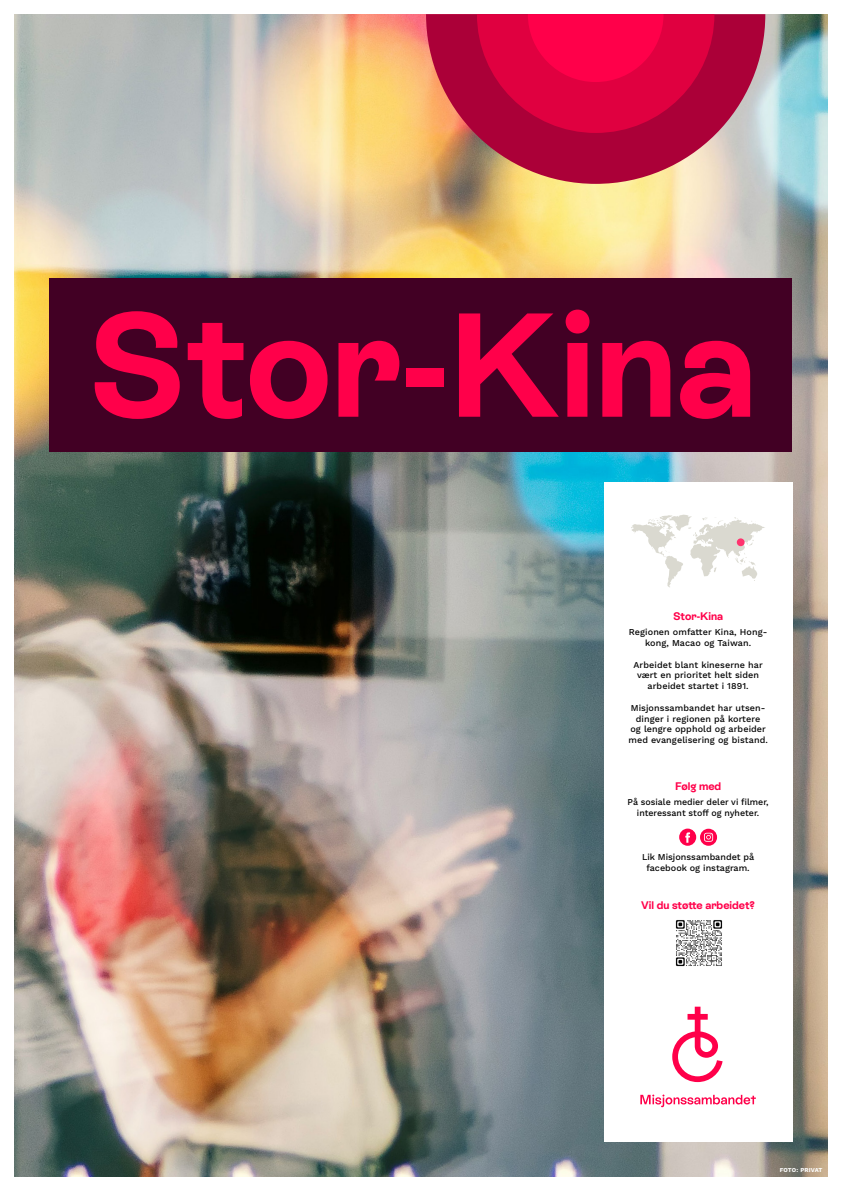
<style>
.page{position:relative;width:842px;height:1191px;background:#fff}
.page>*{position:absolute;margin:0;border:0;box-sizing:border-box;transform-origin:0 0}
.t1{font:700 147.5px "ES Rebond Grotesque";color:#ff004a}
.t2{font:700 11px "ES Rebond Grotesque";color:#ff004a}
.t3{font:500 9px/10.8px "Work Sans";letter-spacing:.01em;color:#000;text-align:center}
.t4{font:700 6px "Work Sans";letter-spacing:.01em;color:#fff}
</style>
<div class="page">
<img style="left:14px;top:14px;width:814px;height:1162px">
<div style="left:604px;top:482px;width:188px;height:659px;background:#fff"></div>
<svg style="left:672px;top:1006px;width:51px;height:76px"></svg>
<svg style="left:640px;top:1094px;width:116px;height:13px"></svg>
<svg style="left:426px;top:14px;width:339px;height:170px;background:#bd4e5f"></svg>
<svg style="left:477px;top:14px;width:237px;height:119px;background:#dc0040"></svg>
<svg style="left:679px;top:828px;width:17px;height:17px"></svg>
<svg style="left:700px;top:828px;width:17px;height:17px"></svg>
<svg style="left:704px;top:832px;width:9px;height:9px"></svg>
<img style="left:675px;top:920px;width:48px;height:47px">
<svg style="left:631px;top:514px;width:134px;height:73px"></svg>
<div style="left:737px;top:538px;width:8px;height:8px;background:#ff336e;border-radius:50%"></div>
<div style="left:50px;top:278px;width:742px;height:173px;background:#420024"></div>
<h1 class="t1" style="left:86px;top:264px;width:672px">Stor-Kina</h1>
<p class="t2" style="left:673px;top:609px;width:51px">Stor-Kina</p>
<p class="t3" style="left:629px;top:627px;width:140px">Regionen omfatter Kina, Hong&shy;kong, Macao og Taiwan.</p>
<p class="t3" style="left:634px;top:659px;width:131px">Arbeidet blant kineserne har vært en prioritet helt siden arbeidet startet i 1891.</p>
<p class="t3" style="left:628px;top:702px;width:141px">Misjonssambandet har utsen&shy;dinger i regionen på kortere<br>og lengre opphold og arbeider med evangelisering og bistand.</p>
<p class="t2" style="left:675px;top:778px;width:48px">Følg med</p>
<p class="t3" style="left:628px;top:797px;width:143px">På sosiale medier deler vi filmer, interessant stoff og nyheter.</p>
<p class="t3" style="left:642px;top:852px;width:114px">Lik Misjonssambandet på facebook og instagram.</p>
<p class="t2" style="left:641px;top:897px;width:115px">Vil du støtte arbeidet?</p>
<p class="t4" style="left:780px;top:1166px;width:44px">FOTO: PRIVAT</p>
</div>
